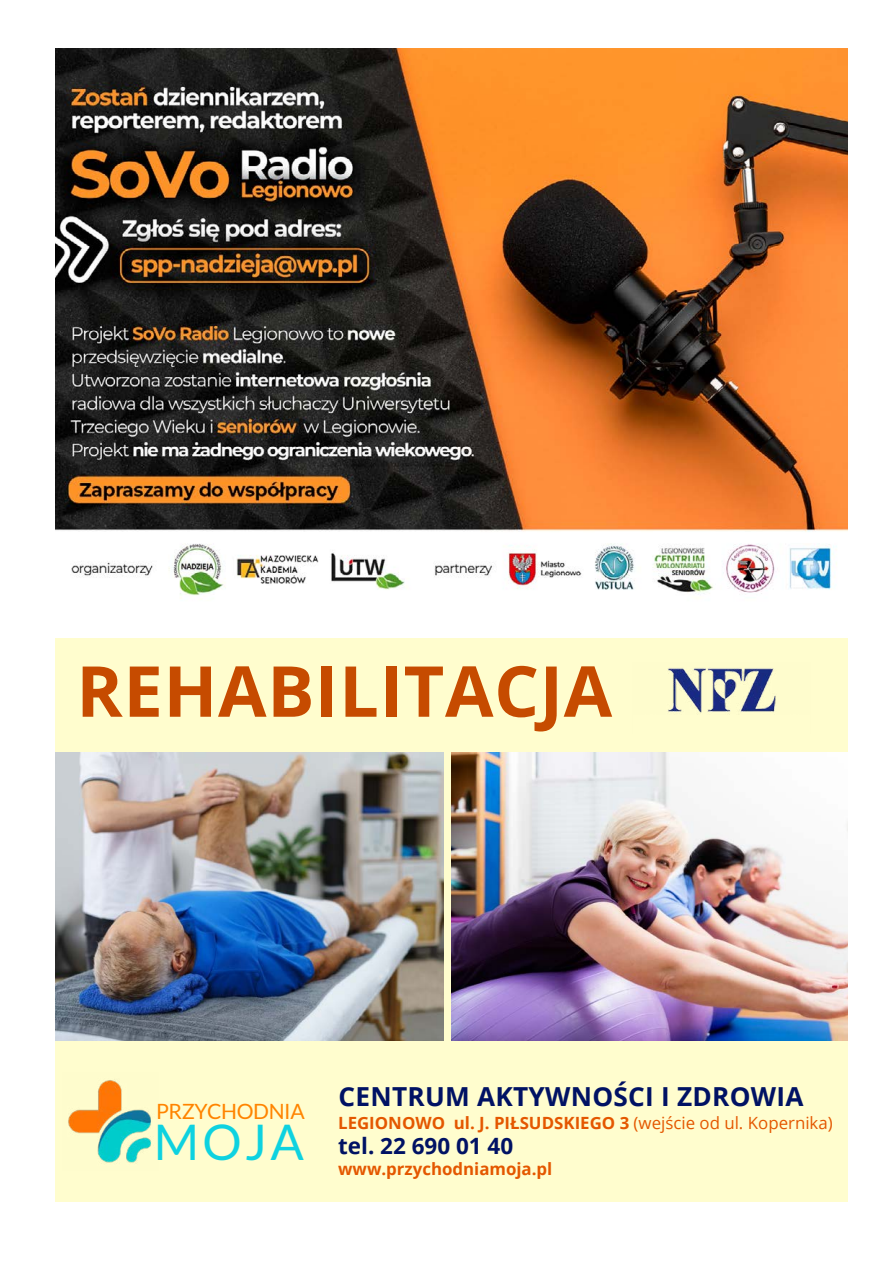
<style>
.page{position:relative;width:893px;height:1263px;background:#fff}
.page>*{position:absolute;margin:0;border:0;box-sizing:border-box;transform-origin:0 0}
.t1{font:700 70.35px "Open Sans";letter-spacing:.01em;color:#c64b00}
.t2{font:49.2px "Lato";color:#0ed2e0}
.t3{font:700 26.25px "Open Sans";letter-spacing:.01em;color:#001264}
.t4{font:700 22.5px "Open Sans";color:#001264}
.t5{font:21.15px "Lato";letter-spacing:-.02em;color:#ff8400}
.t6{font:700 16.8px "Open Sans";color:#e45700}
.s1{font-weight:400}
</style>
<div class="page">
<img style="left:55px;top:48px;width:793px;height:552px">
<div style="left:55px;top:638px;width:793px;height:563px;background:#fffdce"></div>
<img style="left:668px;top:668px;width:108px;height:45px">
<img style="left:68px;top:1079px;width:83px;height:84px">
<img style="left:55px;top:753px;width:389px;height:287px">
<img style="left:452px;top:753px;width:396px;height:287px">
<h1 class="t1" style="left:76px;top:641px;width:537px">REHABILITACJA</h1>
<p class="t5" style="left:156px;top:1100px;width:150px">PRZYCHODNIA</p>
<h2 class="t2" style="left:154px;top:1115px;width:152px">MOJA</h2>
<h3 class="t3" style="left:339px;top:1078px;width:466px">CENTRUM AKTYWNOŚCI I ZDROWIA</h3>
<p class="t6" style="left:338px;top:1111px;width:496px">LEGIONOWO ul. J. PIŁSUDSKIEGO 3 <span class="s1">(wejście od ul. Kopernika)</span></p>
<p class="t6" style="left:338px;top:1157px;width:216px">www.przychodniamoja.pl</p>
<h3 class="t4" style="left:338px;top:1130px;width:177px">tel. 22 690 01 40</h3>
</div>
